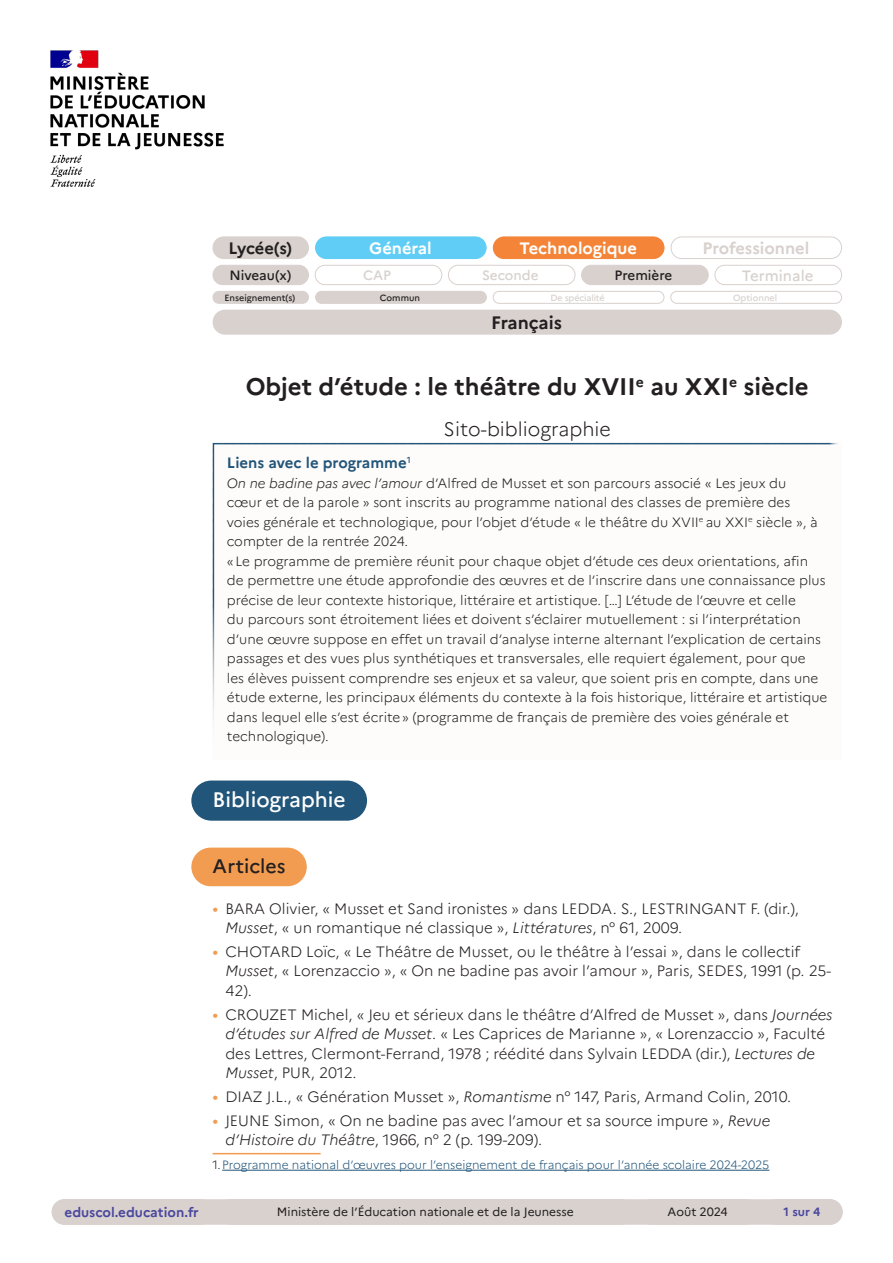
<style>
.page{position:relative;width:893px;height:1263px;background:#fff}
.page>*{position:absolute;margin:0;border:0;box-sizing:border-box;transform-origin:0 0}
._01_Titre_de_la_fiche{font:700 24px "Marianne";color:#231f20}
._02_titre_1{font:500 21px "Marianne";color:#fff}
._02_Sous-titre{font:300 19.5px "Marianne";color:#231f20}
._03_titre_2{font:500 19.5px "Marianne";color:#231f20}
.t1{font:700 18px "Marianne";letter-spacing:-.005em;color:#231f20}
.t2{font:700 16.5px "Marianne";color:#fff}
.t3{font:700 16.5px "Marianne";color:#d8d1ce}
.t4{font:700 16.5px "Marianne";letter-spacing:-.015em;color:#231f20}
.t5{font:300 15px/19.5px "Marianne";color:#231f20}
._08_Titre_encadré{font:700 15px "Marianne";color:#22557a}
.t6{font:500 15px "Marianne";color:#d8d1ce}
._08_txt_encadré{font:300 13.5px/19.5px "Marianne";color:#231f20}
.t7{font:700 13.5px "Marianne";color:#4a489e}
.t8{font:500 13.5px "Marianne";color:#231f20}
.t9{font:500 13.5px "Marianne";color:#d8d1ce}
._11_note_bas_de_page{font:300 12px "Marianne";color:#22557a}
.t10{font:12px "Marianne";color:#231f20}
.t11{font:700 12px "Marianne";color:#4a489e}
.t12{font:500 9px "Marianne";color:#231f20}
.t13{font:500 9px "Marianne";letter-spacing:-.015em;color:#d8d1ce}
.s1{font-style:italic}
.s2{font-weight:400;font-size:16.5px;color:#f29c52}
.s3{color:#231f20}
</style>
<div class="page">
<div style="left:52px;top:1199px;width:791px;height:26px;background:#d8d1ce;border-radius:13px"></div>
<img style="left:50px;top:50px;width:174px;height:137px">
<div style="left:213px;top:237px;width:95px;height:22px;background:#d8d1ce;border-radius:11px"></div>
<div style="left:213px;top:237px;width:96px;height:22px;border:1px solid #d8d1ce;border-radius:11px"></div>
<div style="left:213px;top:265px;width:95px;height:20px;background:#d8d1ce;border-radius:10px"></div>
<div style="left:213px;top:265px;width:96px;height:20px;border:1px solid #d8d1ce;border-radius:10px"></div>
<div style="left:315px;top:265px;width:127px;height:20px;border:1px solid #d8d1ce;border-radius:10px"></div>
<div style="left:448px;top:265px;width:127px;height:20px;border:1px solid #d8d1ce;border-radius:10px"></div>
<div style="left:582px;top:265px;width:126px;height:20px;background:#d8d1ce;border-radius:10px"></div>
<div style="left:581px;top:265px;width:128px;height:20px;border:1px solid #d8d1ce;border-radius:10px"></div>
<div style="left:715px;top:265px;width:127px;height:20px;border:1px solid #d8d1ce;border-radius:10px"></div>
<div style="left:316px;top:291px;width:170px;height:12px;background:#d8d1ce;border-radius:6px"></div>
<div style="left:315px;top:291px;width:172px;height:13px;border:1px solid #d8d1ce;border-radius:6px"></div>
<div style="left:213px;top:291px;width:95px;height:12px;background:#d8d1ce;border-radius:6px"></div>
<div style="left:213px;top:291px;width:96px;height:13px;border:1px solid #d8d1ce;border-radius:6px"></div>
<div style="left:493px;top:291px;width:171px;height:13px;border:1px solid #d8d1ce;border-radius:6px"></div>
<div style="left:670px;top:291px;width:172px;height:13px;border:1px solid #d8d1ce;border-radius:6px"></div>
<div style="left:213px;top:310px;width:628px;height:24px;background:#d8d1ce;border-radius:12px"></div>
<div style="left:213px;top:310px;width:629px;height:25px;border:2px solid #d8d1ce;border-radius:12px"></div>
<div style="left:316px;top:237px;width:170px;height:22px;background:#5fcdf5;border-radius:11px"></div>
<div style="left:315px;top:237px;width:171px;height:22px;border:1px solid #5fcdf5;border-radius:11px"></div>
<div style="left:493px;top:237px;width:171px;height:22px;background:#f48437;border-radius:11px"></div>
<div style="left:493px;top:237px;width:171px;height:22px;border:1px solid #f48437;border-radius:11px"></div>
<div style="left:671px;top:237px;width:171px;height:22px;border:1px solid #d8d1ce;border-radius:11px"></div>
<div style="left:191px;top:780px;width:176px;height:41px;background:#22557a;border-radius:20px"></div>
<div style="left:191px;top:847px;width:116px;height:39px;background:#f29c52;border-radius:19px"></div>
<div style="left:213px;top:443px;width:629px;height:317px;background:#fefcfa"></div>
<hr style="left:213px;top:1153px;width:108px;height:1px;background:#f29c52">
<hr style="left:222px;top:1170px;width:547px;height:1px;background:#22557a">
<p class="t2" style="left:369px;top:238px;width:64px">Général</p>
<p class="t2" style="left:519px;top:238px;width:119px">Technologique</p>
<p class="t3" style="left:702px;top:238px;width:108px">Professionnel</p>
<p class="t4" style="left:228px;top:238px;width:65px">Lycée(s)</p>
<p class="t8" style="left:229px;top:267px;width:63px">Niveau(x)</p>
<p class="t9" style="left:363px;top:267px;width:29px">CAP</p>
<p class="t9" style="left:482px;top:267px;width:58px">Seconde</p>
<p class="t8" style="left:614px;top:267px;width:59px">Première</p>
<p class="t6" style="left:742px;top:266px;width:73px">Terminale</p>
<p class="t12" style="left:224px;top:292px;width:72px">Enseignement(s)</p>
<p class="t12" style="left:380px;top:292px;width:42px">Commun</p>
<p class="t13" style="left:550px;top:292px;width:56px">De spécialité</p>
<p class="t13" style="left:733px;top:292px;width:46px">Optionnel</p>
<h3 class="t1" style="left:491px;top:311px;width:72px">Français</h3>
<p class="_01_Titre_de_la_fiche" style="left:246px;top:372px;width:565px">Objet d’étude : le théâtre du XVII<sup>e</sup> au XXI<sup>e</sup> siècle</p>
<p class="_02_Sous-titre" style="left:444px;top:417px;width:169px">Sito-bibliographie</p>
<p class="_08_Titre_encadré" style="left:227px;top:454px;width:185px">Liens avec le programme<sup>1</sup></p>
<p class="_08_txt_encadré" style="left:227px;top:473px;width:592px"><span class="s1">On ne badine pas avec l’amour</span> d’Alfred de Musset et son parcours associé « Les jeux du cœur et de la parole » sont inscrits au programme national des classes de première des voies générale et technologique, pour l’objet d’étude « le théâtre du XVII<sup>e</sup> au XXI<sup>e</sup> siècle », à compter de la rentrée 2024.</p>
<p class="_08_txt_encadré" style="left:227px;top:551px;width:602px">«Le programme de première réunit pour chaque objet d’étude ces deux orientations, afin de permettre une étude approfondie des œuvres et de l’inscrire dans une connaissance plus précise de leur contexte historique, littéraire et artistique. […] L’étude de l’œuvre et celle<br>du parcours sont étroitement liées et doivent s’éclairer mutuellement : si l’interprétation d’une œuvre suppose en effet un travail d’analyse interne alternant l’explication de certains passages et des vues plus synthétiques et transversales, elle requiert également, pour que<br>les élèves puissent comprendre ses enjeux et sa valeur, que soient pris en compte, dans une étude externe, les principaux éléments du contexte à la fois historique, littéraire et artistique dans lequel elle s’est écrite» (programme de français de première des voies générale et technologique).</p>
<p class="_02_titre_1" style="left:213px;top:787px;width:135px">Bibliographie</p>
<p class="_03_titre_2" style="left:213px;top:854px;width:74px">Articles</p>
<p class="t5" style="left:225px;top:898px;width:575px;text-indent:-13px"><span class="s2">•</span> BARA Olivier, « Musset et Sand ironistes » dans LEDDA. S., LESTRINGANT F. (dir.),<br><span class="s1">Musset</span>, « un romantique né classique », <span class="s1">Littératures</span>, n° 61, 2009.</p>
<p class="t5" style="left:225px;top:942px;width:607px;text-indent:-13px"><span class="s2">•</span> CHOTARD Loïc, « Le Théâtre de Musset, ou le théâtre à l’essai », dans le collectif<br><span class="s1">Musset</span>, « Lorenzaccio », « On ne badine pas avoir l’amour », Paris, SEDES, 1991 (p. 25-<br>42).</p>
<p class="t5" style="left:225px;top:1004px;width:609px;text-indent:-13px"><span class="s2">•</span> CROUZET Michel, « Jeu et sérieux dans le théâtre d’Alfred de Musset », dans <span class="s1">Journées d’études sur Alfred de Musset</span>. « Les Caprices de Marianne », « Lorenzaccio », Faculté des Lettres, Clermont-Ferrand, 1978 ; réédité dans Sylvain LEDDA (dir.), <span class="s1">Lectures de Musset</span>, PUR, 2012.</p>
<p class="t5" style="left:213px;top:1087px;width:580px"><span class="s2">•</span> DIAZ J.L., « Génération Musset », <span class="s1">Romantisme</span> n° 147, Paris, Armand Colin, 2010.</p>
<p class="t5" style="left:225px;top:1110px;width:546px;text-indent:-13px"><span class="s2">•</span> JEUNE Simon, « On ne badine pas avec l’amour et sa source impure », <span class="s1">Revue d’Histoire du Théâtre</span>, 1966, n° 2 (p. 199-209).</p>
<p class="_11_note_bas_de_page" style="left:213px;top:1157px;width:558px"><span class="s3">1.</span>Programme national d’œuvres pour l’enseignement de français pour l’année scolaire 2024-2025</p>
<p class="t7" style="left:65px;top:1204px;width:136px">eduscol.education.fr</p>
<p class="t10" style="left:277px;top:1205px;width:298px">Ministère de l’Éducation nationale et de la Jeunesse</p>
<p class="t10" style="left:668px;top:1205px;width:62px">Août 2024</p>
<p class="t11" style="left:784px;top:1205px;width:38px">1 sur 4</p>
</div>
